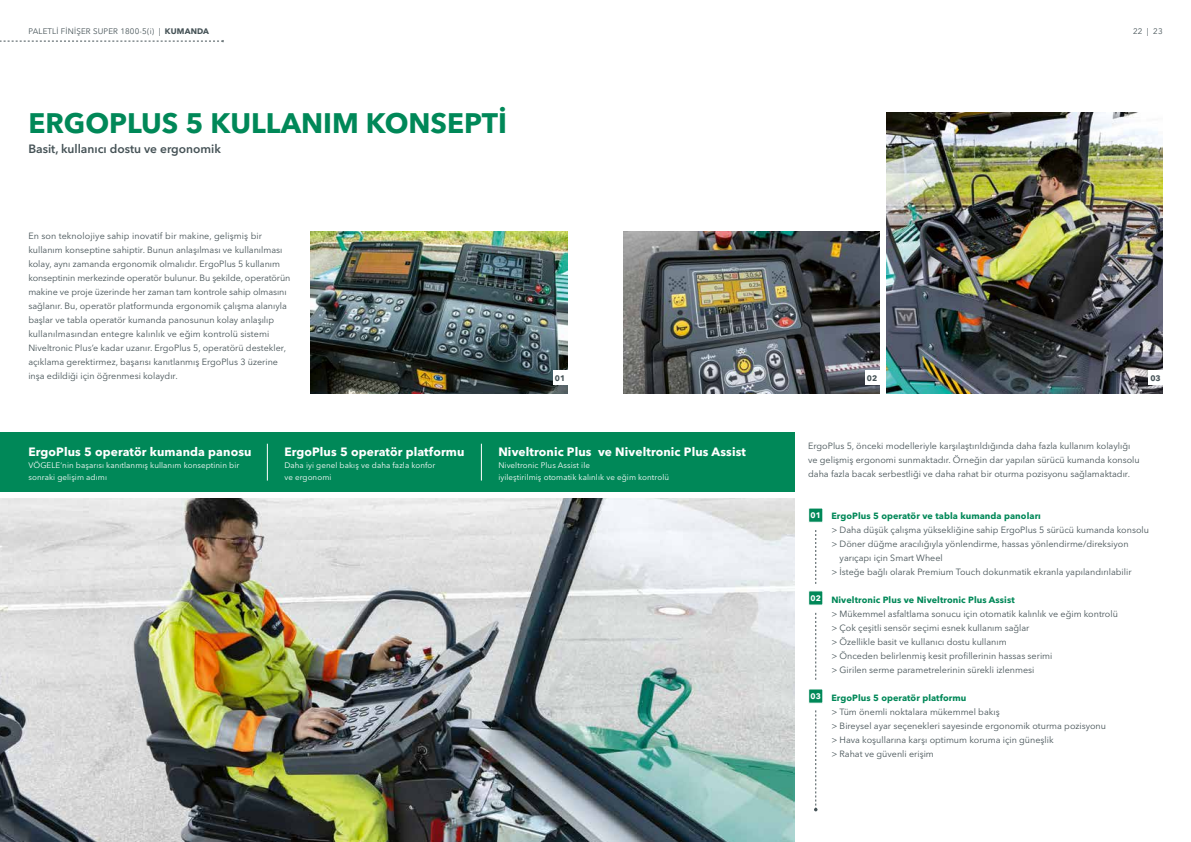
<style>
.page{position:relative;width:1191px;height:842px;background:#fff}
.page>*{position:absolute;margin:0;border:0;box-sizing:border-box;transform-origin:0 0}
.t1{font:700 28px "Avenir Next LT Pro";color:#008858}
.t2{font:700 12px "Avenir Next LT Pro";letter-spacing:.01em;color:#fff}
.t3{font:600 12px "Avenir Next LT Pro";color:#455256}
.t4{font:9px/14px "Avenir Next LT Pro";color:#455256}
.t5{font:700 9px "Avenir Next LT Pro";letter-spacing:.01em;color:#008858}
.t6{font:8px/12px "Avenir Next LT Pro";letter-spacing:.01em;color:#fff}
.t7{font:8px "Avenir Next LT Pro";letter-spacing:.02em;color:#455256}
.t8{font:700 8px "Avenir Next LT Pro";color:#fff}
.t9{font:700 8px "Avenir Next LT Pro";color:#455256}
.s1{font-weight:700}
</style>
<div class="page">
<div style="left:808px;top:590px;width:15px;height:15px;background:#008858;border:1px solid #fff"></div>
<div style="left:808px;top:507px;width:15px;height:16px;background:#008858;border:1px solid #fff"></div>
<div style="left:808px;top:688px;width:15px;height:16px;background:#008858;border:1px solid #fff"></div>
<svg style="left:815px;top:613px;width:1px;height:67px"></svg>
<svg style="left:815px;top:530px;width:1px;height:54px"></svg>
<svg style="left:814px;top:710px;width:3px;height:101px"></svg>
<img style="left:310px;top:232px;width:257px;height:161px">
<img style="left:624px;top:232px;width:255px;height:161px">
<img style="left:0;top:498px;width:794px;height:344px">
<img style="left:886px;top:113px;width:276px;height:280px">
<div style="left:1148px;top:371px;width:14px;height:14px;background:#fff"></div>
<div style="left:865px;top:371px;width:14px;height:14px;background:#fff"></div>
<div style="left:553px;top:371px;width:14px;height:14px;background:#fff"></div>
<svg style="left:0;top:40px;width:224px;height:2px"></svg>
<div style="left:0;top:432px;width:794px;height:60px;background:#008858"></div>
<hr style="left:267px;top:444px;width:1px;height:37px;background:#fff">
<hr style="left:481px;top:444px;width:1px;height:37px;background:#fff">
<p class="t7" style="left:28px;top:27px;width:182px">PALETLI FI NIŞER SUPER 1800-5(i) | <span class="s1">KUMANDA</span></p>
<h1 class="t1" style="left:28px;top:106px;width:480px">ERGOPLUS 5 KULLANIM KONSEPTI</h1>
<h2 class="t3" style="left:28px;top:142px;width:194px">Basit, kullanıcı dostu ve ergonomik</h2>
<p class="t4" style="left:28px;top:229px;width:264px">En son teknolojiye sahip inovatif bir makine, gelişmiş bir kullanım konseptine sahiptir. Bunun anlaşılması ve kullanılması kolay, aynı zamanda ergonomik olmalıdır. ErgoPlus 5 kullanım konseptinin merkezinde operatör bulunur. Bu şekilde, operatörün makine ve proje üzerinde her zaman tam kontrole sahip olmasını sağlanır. Bu, operatör platformunda ergonomik çalışma alanıyla başlar ve tabla operatör kumanda panosunun kolay anlaşılıp kullanılmasından entegre kalınlık ve eğim kontrolü sistemi Niveltronic Plus’e kadar uzanır. ErgoPlus 5, operatörü destekler, açıklama gerektirmez, başarısı kanıtlanmış ErgoPlus 3 üzerine inşa edildiği için öğrenmesi kolaydır.</p>
<p class="t7" style="left:1133px;top:27px;width:31px">22 | 23</p>
<p class="t9" style="left:555px;top:373px;width:12px">01</p>
<p class="t9" style="left:867px;top:373px;width:12px">02</p>
<p class="t9" style="left:1150px;top:373px;width:12px">03</p>
<h2 class="t2" style="left:28px;top:444px;width:224px">ErgoPlus 5 operatör kumanda panosu</h2>
<p class="t6" style="left:28px;top:459px;width:212px">VÖGELE‘nin başarısı kanıtlanmış kullanım konseptinin bir sonraki gelişim adımı</p>
<h2 class="t2" style="left:284px;top:444px;width:182px">ErgoPlus 5 operatör platformu</h2>
<p class="t6" style="left:284px;top:459px;width:153px">Daha iyi genel bakış ve daha fazla konfor ve ergonomi</p>
<h2 class="t2" style="left:498px;top:444px;width:249px">Niveltronic Plus ve Niveltronic Plus Assist</h2>
<p class="t6" style="left:498px;top:459px;width:172px">Niveltronic Plus Assist ile<br>iyileştirilmiş otomatik kalınlık ve eğim kontrolü</p>
<p class="t4" style="left:808px;top:439px;width:333px">ErgoPlus 5, önceki modelleriyle karşılaştırıldığında daha fazla kullanım kolaylığı ve gelişmiş ergonomi sunmaktadır. Örneğin dar yapılan sürücü kumanda konsolu daha fazla bacak serbestliği ve daha rahat bir oturma pozisyonu sağlamaktadır.</p>
<p class="t8" style="left:810px;top:510px;width:12px">01</p>
<p class="t5" style="left:831px;top:510px;width:211px">ErgoPlus 5 operatör ve tabla kumanda panoları</p>
<p class="t4" style="left:831px;top:523px;width:319px">&gt; Daha düşük çalışma yüksekliğine sahip ErgoPlus 5 sürücü kumanda konsolu</p>
<p class="t4" style="left:831px;top:537px;width:299px">&gt; Döner düğme aracılığıyla yönlendirme, hassas yönlendirme/direksiyon</p>
<p class="t4" style="left:839px;top:551px;width:105px">yarıçapı için Smart Wheel</p>
<p class="t4" style="left:831px;top:565px;width:302px">&gt; İsteğe bağlı olarak Premium Touch dokunmatik ekranla yapılandırılabilir</p>
<p class="t8" style="left:810px;top:593px;width:12px">02</p>
<p class="t5" style="left:831px;top:594px;width:185px">Niveltronic Plus ve Niveltronic Plus Assist</p>
<p class="t4" style="left:831px;top:607px;width:288px">&gt; Mükemmel asfaltlama sonucu için otomatik kalınlık ve eğim kontrolü &gt; Çok çeşitli sensör seçimi esnek kullanım sağlar<br>&gt; Özellikle basit ve kullanıcı dostu kullanım<br>&gt; Önceden belirlenmiş kesit profillerinin hassas serimi<br>&gt; Girilen serme parametrelerinin sürekli izlenmesi</p>
<p class="t8" style="left:810px;top:691px;width:12px">03</p>
<p class="t5" style="left:831px;top:692px;width:137px">ErgoPlus 5 operatör platformu</p>
<p class="t4" style="left:831px;top:705px;width:276px">&gt; Tüm önemli noktalara mükemmel bakış<br>&gt; Bireysel ayar seçenekleri sayesinde ergonomik oturma pozisyonu &gt; Hava koşullarına karşı optimum koruma için güneşlik<br>&gt; Rahat ve güvenli erişim</p>
</div>
